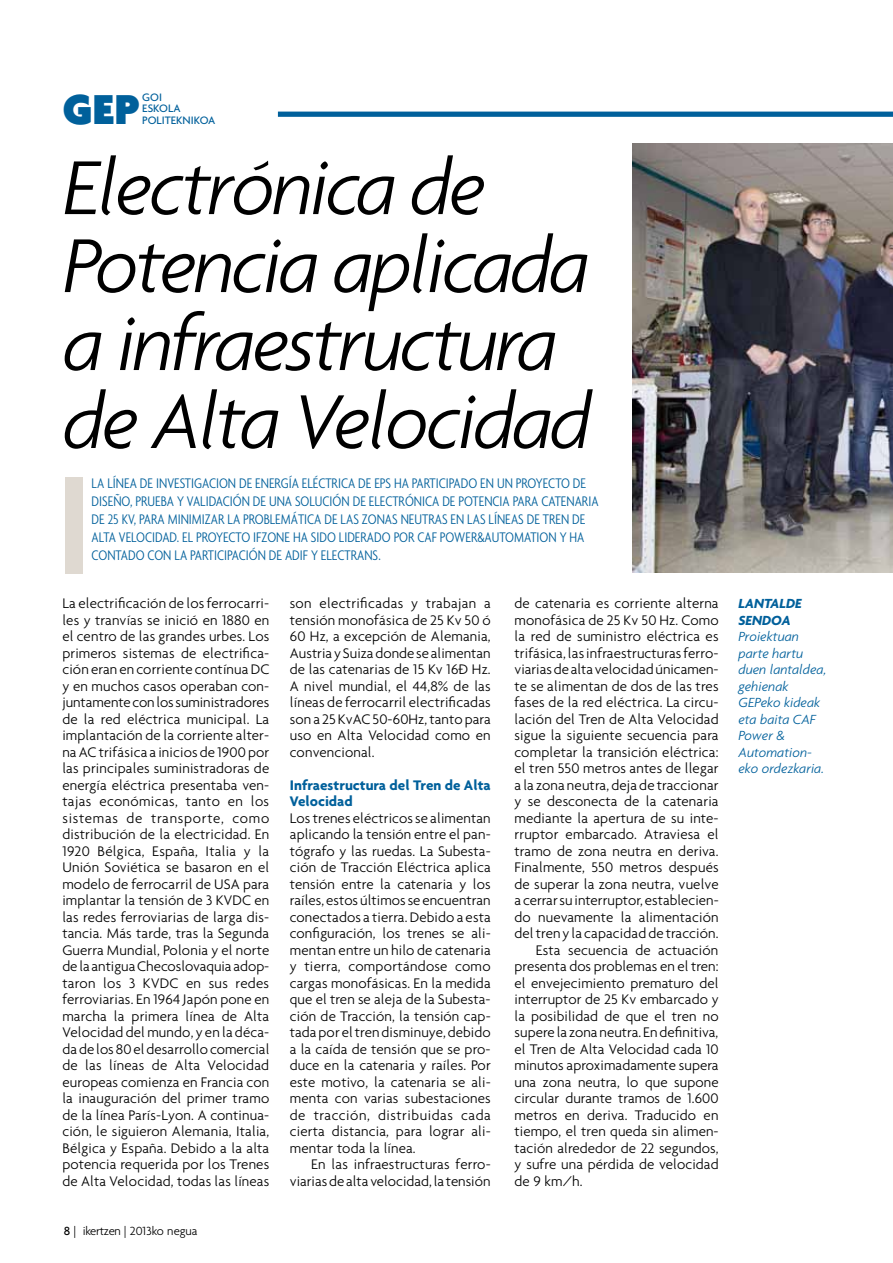
<style>
.page{position:relative;width:893px;height:1263px;background:#fff}
.page>*{position:absolute;margin:0;border:0;box-sizing:border-box;transform-origin:0 0}
.t1{font:italic 300 82.5px/78px "Agenda";letter-spacing:-.04em;color:#000}
.t2{font:900 45.3px "Agenda";color:#00609b}
.t3{font:300 15px/16.5px "Agenda";letter-spacing:.01em;color:#000;text-align:justify}
.t4{font:300 condensed 15px/18px "Agenda";color:#00609b}
.t5{font:700 15px/16.5px "Agenda";color:#00609b}
.t6{font:italic 300 14.25px/16.5px "Agenda";color:#00609b}
.t7{font:italic 700 14.25px/16.5px "Agenda";color:#00609b}
.t8{font:300 12.75px "Agenda";letter-spacing:-.01em;color:#000}
.t9{font:500 11.7px/11.4px "Agenda";color:#00609b}
.s1{font-weight:500}
</style>
<div class="page">
<div style="left:278px;top:112px;width:615px;height:5px;background:#00609b"></div>
<div style="left:65px;top:477px;width:18px;height:96px;background:#dfd9d1"></div>
<img style="left:632px;top:144px;width:261px;height:428px">
<h2 class="t2" style="left:62px;top:81px;width:79px">GEP</h2>
<p class="t9" style="left:142px;top:91px;width:75px">GOI<br>ESKOLA<br>POLITEKNIKOA</p>
<h1 class="t1" style="left:63px;top:147px;width:530px">Electrónica de<br>Potencia aplicada a infraestructura de Alta Velocidad</h1>
<p class="t4" style="left:92px;top:474px;width:508px">LA LÍNEA DE INVESTIGACION DE ENERGÍA ELÉCTRICA DE EPS HA PARTICIPADO EN UN PROYECTO DE DISEÑO, PRUEBA Y VALIDACIÓN DE UNA SOLUCIÓN DE ELECTRÓNICA DE POTENCIA PARA CATENARIA DE 25 KV, PARA MINIMIZAR LA PROBLEMÁTICA DE LAS ZONAS NEUTRAS EN LAS LÍNEAS DE TREN DE ALTA VELOCIDAD. EL PROYECTO IFZONE HA SIDO LIDERADO POR CAF POWER&amp;AUTOMATION Y HA CONTADO CON LA PARTICIPACIÓN DE ADIF Y ELECTRANS.</p>
<p class="t3" style="left:62px;top:595px;width:209px">La electrificación de los ferrocarri&shy;les y tranvías se inició en 1880 en el centro de las grandes urbes. Los primeros sistemas de electrifica&shy;ción eran en corriente contínua DC y en muchos casos operaban con&shy;juntamente con los suministradores de la red eléctrica municipal. La implantación de la corriente alter&shy;na AC trifásica a inicios de 1900 por las principales suministradoras de energía eléctrica presentaba ven&shy;tajas económicas, tanto en los sistemas de transporte, como distribución de la electricidad. En 1920 Bélgica, España, Italia y la Unión Soviética se basaron en el modelo de ferrocarril de USA para implantar la tensión de 3 KVDC en las redes ferroviarias de larga dis&shy;tancia. Más tarde, tras la Segunda Guerra Mundial, Polonia y el norte de la antigua Checoslovaquia adop&shy;taron los 3 KVDC en sus redes ferroviarias. En 1964 Japón pone en marcha la primera línea de Alta Velocidad del mundo, y en la déca&shy;da de los 80 el desarrollo comercial de las líneas de Alta Velocidad europeas comienza en Francia con la inauguración del primer tramo de la línea París-Lyon. A continua&shy;ción, le siguieron Alemania, Italia, Bélgica y España. Debido a la alta potencia requerida por los Trenes de Alta Velocidad, todas las líneas</p>
<p class="t8" style="left:64px;top:1223px;width:135px"><span class="s1">8</span> | ikertzen | 2013ko negua</p>
<p class="t3" style="left:290px;top:595px;width:203px">son electrificadas y trabajan a tensión monofásica de 25 Kv 50 ó 60 Hz, a excepción de Alemania, Austria y Suiza donde se alimentan de las catenarias de 15 Kv 16⅔ Hz.<br>A nivel mundial, el 44,8% de las líneas de ferrocarril electrificadas son a 25 KvAC 50-60Hz, tanto para uso en Alta Velocidad como en convencional.</p>
<p class="t5" style="left:290px;top:776px;width:202px">Infraestructura del Tren de Alta<br>Velocidad</p>
<p class="t3" style="left:290px;top:809px;width:203px">Los trenes eléctricos se alimentan aplicando la tensión entre el pan&shy;tógrafo y las ruedas. La Subesta&shy;ción de Tracción Eléctrica aplica tensión entre la catenaria y los raíles, estos últimos se encuentran conectados a tierra. Debido a esta configuración, los trenes se ali&shy;mentan entre un hilo de catenaria y tierra, comportándose como cargas monofásicas. En la medida que el tren se aleja de la Subesta&shy;ción de Tracción, la tensión cap&shy;tada por el tren disminuye, debido a la caída de tensión que se pro&shy;duce en la catenaria y raíles. Por este motivo, la catenaria se ali&shy;menta con varias subestaciones de tracción, distribuidas cada cierta distancia, para lograr ali&shy;mentar toda la línea.</p>
<p class="t3" style="left:290px;top:1156px;width:202px;text-align:right">En las infraestructuras ferro&shy;viarias de alta velocidad, la tensión</p>
<p class="t3" style="left:514px;top:595px;width:206px">de catenaria es corriente alterna</p>
<p class="t3" style="left:514px;top:611px;width:206px">monofásica de 25 Kv 50 Hz. Como</p>
<p class="t3" style="left:514px;top:628px;width:206px">la red de suministro eléctrica es</p>
<p class="t3" style="left:514px;top:644px;width:206px">trifásica, las infraestructuras ferro-</p>
<p class="t3" style="left:514px;top:661px;width:206px">viarias de alta velocidad únicamen-</p>
<p class="t3" style="left:514px;top:677px;width:206px">te se alimentan de dos de las tres</p>
<p class="t3" style="left:514px;top:694px;width:206px">fases de la red eléctrica. La circu-</p>
<p class="t3" style="left:514px;top:710px;width:206px">lación del Tren de Alta Velocidad</p>
<p class="t3" style="left:514px;top:727px;width:206px">sigue la siguiente secuencia para</p>
<p class="t3" style="left:514px;top:743px;width:206px">completar la transición eléctrica:</p>
<p class="t3" style="left:514px;top:760px;width:206px">el tren 550 metros antes de llegar</p>
<p class="t3" style="left:514px;top:776px;width:206px">a la zona neutra, deja de traccionar</p>
<p class="t3" style="left:514px;top:793px;width:206px">y se desconecta de la catenaria</p>
<p class="t3" style="left:514px;top:809px;width:206px">mediante la apertura de su inte-</p>
<p class="t3" style="left:514px;top:826px;width:206px">rruptor embarcado. Atraviesa el</p>
<p class="t3" style="left:514px;top:842px;width:206px">tramo de zona neutra en deriva.</p>
<p class="t3" style="left:514px;top:859px;width:206px">Finalmente, 550 metros después</p>
<p class="t3" style="left:514px;top:875px;width:206px">de superar la zona neutra, vuelve</p>
<p class="t3" style="left:514px;top:892px;width:206px">a cerrar su interruptor, establecien-</p>
<p class="t3" style="left:514px;top:908px;width:206px">do nuevamente la alimentación</p>
<p class="t3" style="left:514px;top:925px;width:206px">del tren y la capacidad de tracción.</p>
<p class="t3" style="left:536px;top:941px;width:184px">Esta secuencia de actuación</p>
<p class="t3" style="left:514px;top:958px;width:206px">presenta dos problemas en el tren:</p>
<p class="t3" style="left:514px;top:974px;width:206px">el envejecimiento prematuro del</p>
<p class="t3" style="left:514px;top:991px;width:206px">interruptor de 25 Kv embarcado y</p>
<p class="t3" style="left:514px;top:1007px;width:206px">la posibilidad de que el tren no</p>
<p class="t3" style="left:514px;top:1024px;width:205px">supere la zona neutra. En definitiva,</p>
<p class="t3" style="left:514px;top:1040px;width:206px">el Tren de Alta Velocidad cada 10</p>
<p class="t3" style="left:514px;top:1057px;width:206px">minutos aproximadamente supera</p>
<p class="t3" style="left:514px;top:1073px;width:206px">una zona neutra, lo que supone</p>
<p class="t3" style="left:514px;top:1090px;width:206px">circular durante tramos de 1.600</p>
<p class="t3" style="left:514px;top:1106px;width:205px">metros en deriva. Traducido en</p>
<p class="t3" style="left:514px;top:1123px;width:206px">tiempo, el tren queda sin alimen-</p>
<p class="t3" style="left:514px;top:1139px;width:206px">tación alrededor de 22 segundos,</p>
<p class="t3" style="left:514px;top:1156px;width:206px">y sufre una pérdida de velocidad</p>
<p class="t3" style="left:514px;top:1172px;width:70px">de 9 km/h.</p>
<p class="t7" style="left:738px;top:595px;width:53px">LANTALDE<br>SENDOA</p>
<p class="t6" style="left:738px;top:628px;width:89px">Proiektuan parte hartu duen lantaldea, gehienak<br>GEPeko kideak eta baita CAF<br>Power &amp;<br>Automation&shy;eko ordezkaria.</p>
</div>
